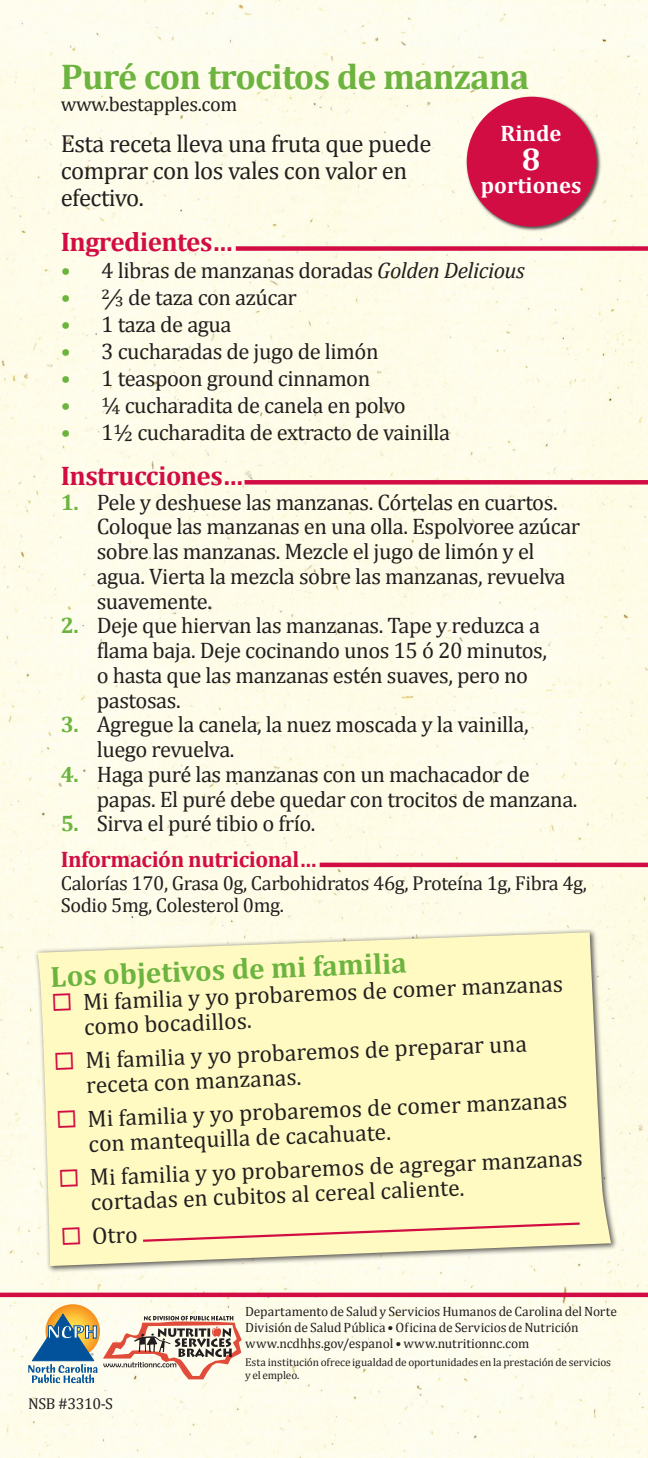
<style>
.page{position:relative;width:648px;height:1458px;background:#fefce9}
.page>*{position:absolute;margin:0;border:0;box-sizing:border-box;transform-origin:0 0}
.t1{font:700 36px "Cambria";letter-spacing:-.02em;color:#6cb43f}
.t2{font:700 31.5px "Cambria";color:#fff}
.t3{font:700 29.25px "Cambria";color:#6cb43f}
.t4{font:700 27px "Cambria";letter-spacing:-.02em;color:#d20d44}
.t5{font:24.75px/27px "Cambria";letter-spacing:-.02em;color:#231f20}
.t6{font:23.62px/25.2px "Cambria";color:#231f20}
.t7{font:22.5px/24.8px "Cambria";letter-spacing:-.02em;color:#231f20}
.t8{font:700 22.5px "Cambria";letter-spacing:-.02em;color:#d20d44}
.t9{font:700 22.5px "Cambria";color:#fff}
.t10{font:20.25px/22.5px "Cambria";letter-spacing:-.02em;color:#231f20}
.t11{font:15.75px "Cambria";letter-spacing:-.025em;color:#231f20}
.t12{font:13.5px "Cambria";letter-spacing:-.005em;color:#231f20}
.t13{font:11.25px/13.5px "Cambria";letter-spacing:-.005em;color:#231f20}
.s1{color:#6cb43f}
.s2{font-style:italic}
.s3{font-weight:700;color:#6cb43f}
.s4{color:#d20d44}
</style>
<div class="page">
<div style="left:465px;top:95px;width:136px;height:136px;background:#231f20;opacity:.75"></div>
<div style="left:467px;top:97px;width:130px;height:130px;background:#d20d44;border-radius:50%"></div>
<div style="left:33px;top:929px;width:584px;height:344px;background:#231f20;opacity:.75"></div>
<svg style="left:37px;top:932px;width:574px;height:334px;background:#fcf7c2"></svg>
<svg style="left:141px;top:1221px;width:441px;height:22px;background:#fae1b4"></svg>
<hr style="left:0;top:1293px;width:648px;height:4px;background:#d20d44">
<div style="left:236px;top:246px;width:412px;height:5px;background:#d20d44"></div>
<div style="left:245px;top:480px;width:403px;height:5px;background:#d20d44"></div>
<hr style="left:320px;top:863px;width:328px;height:4px;background:#d20d44">
<svg style="left:46px;top:1304px;width:54px;height:54px"></svg>
<svg style="left:28px;top:1314px;width:214px;height:69px"></svg>
<p class="t1" style="left:61px;top:55px;width:470px">Puré con trocitos de manzana</p>
<p class="t10" style="left:61px;top:93px;width:178px">www.bestapples.com</p>
<p class="t5" style="left:61px;top:130px;width:372px">Esta receta lleva una fruta que puede comprar con los vales con valor en efectivo.</p>
<p class="t4" style="left:61px;top:225px;width:173px">Ingredientes…</p>
<p class="t7" style="left:61px;top:258px;width:466px"><span class="s1">•</span> 4 libras de manzanas doradas <span class="s2">Golden Delicious</span></p>
<p class="t7" style="left:61px;top:285px;width:238px"><span class="s1">•</span> 2<span class="s2">/</span>3 de taza con azúcar</p>
<p class="t7" style="left:61px;top:312px;width:172px"><span class="s1">•</span> 1 taza de agua</p>
<p class="t7" style="left:61px;top:339px;width:319px"><span class="s1">•</span> 3 cucharadas de jugo de limón</p>
<p class="t7" style="left:61px;top:366px;width:311px"><span class="s1">•</span> 1 teaspoon ground cinnamon</p>
<p class="t7" style="left:61px;top:393px;width:347px"><span class="s1">•</span> ¼ cucharadita de canela en polvo</p>
<p class="t7" style="left:61px;top:420px;width:391px"><span class="s1">•</span> 1½ cucharadita de extracto de vainilla</p>
<p class="t4" style="left:61px;top:459px;width:184px">Instrucciones…</p>
<p class="t7" style="left:97px;top:489px;width:485px;text-indent:-36px"><span class="s3">1.</span> Pele y deshuese las manzanas. Córtelas en cuartos.<br>Coloque las manzanas en una olla. Espolvoree azúcar sobre las manzanas. Mezcle el jugo de limón y el agua. Vierta la mezcla sobre las manzanas, revuelva suavemente.</p>
<p class="t7" style="left:97px;top:613px;width:452px;text-indent:-36px"><span class="s3">2.</span> Deje que hiervan las manzanas. Tape y reduzca a flama baja. Deje cocinando unos 15 ó 20 minutos, o hasta que las manzanas estén suaves, pero no pastosas.</p>
<p class="t7" style="left:61px;top:712px;width:469px"><span class="s3">3.</span> Agregue la canela, la nuez moscada y la vainilla,</p>
<p class="t7" style="left:97px;top:737px;width:139px">luego revuelva.</p>
<p class="t7" style="left:97px;top:762px;width:482px;text-indent:-36px"><span class="s3">4.</span> Haga puré las manzanas con un machacador de papas. El puré debe quedar con trocitos de manzana.</p>
<p class="t7" style="left:61px;top:811px;width:256px"><span class="s3">5.</span> Sirva el puré tibio o frío.</p>
<p class="t8" style="left:61px;top:846px;width:257px">Información nutricional…</p>
<p class="t10" style="left:61px;top:872px;width:528px">Calorías 170, Grasa 0g, Carbohidratos 46g, Proteína 1g, Fibra 4g,<br>Sodio 5mg, Colesterol 0mg.</p>
<p class="t9" style="left:501px;top:120px;width:62px">Rinde</p>
<p class="t2" style="left:522px;top:140px;width:20px">8</p>
<p class="t9" style="left:481px;top:171px;width:102px">portiones</p>
<p class="t3" style="left:50px;top:958px;width:358px;rotate:-2deg">Los objetivos de mi familia</p>
<p class="t6" style="left:83px;top:988px;width:482px;text-indent:-32px;rotate:-2deg"><span class="s4">◻</span> Mi familia y yo probaremos de comer manzanas como bocadillos.</p>
<p class="t6" style="left:85px;top:1047px;width:443px;text-indent:-32px;rotate:-2deg"><span class="s4">◻</span> Mi familia y yo probaremos de preparar una receta con manzanas.</p>
<p class="t6" style="left:87px;top:1105px;width:482px;text-indent:-32px;rotate:-2deg"><span class="s4">◻</span> Mi familia y yo probaremos de comer manzanas con mantequilla de cacahuate.</p>
<p class="t6" style="left:90px;top:1164px;width:495px;text-indent:-32px;rotate:-2deg"><span class="s4">◻</span> Mi familia y yo probaremos de agregar manzanas cortadas en cubitos al cereal caliente.</p>
<p class="t6" style="left:60px;top:1224px;width:78px;rotate:-2deg"><span class="s4">◻</span> Otro</p>
<p class="t11" style="left:28px;top:1394px;width:86px">NSB #3310-S</p>
<p class="t12" style="left:245px;top:1303px;width:373px">Departamento de Salud y Servicios Humanos de Carolina del Norte</p>
<p class="t12" style="left:245px;top:1319px;width:335px">División de Salud Pública • Oficina de Servicios de Nutrición</p>
<p class="t12" style="left:245px;top:1335px;width:286px">www.ncdhhs.gov/espanol • www.nutritionnc.com</p>
<p class="t13" style="left:245px;top:1355px;width:367px">Esta institución ofrece igualdad de oportunidades en la prestación de servicios y el empleo.</p>
</div>
